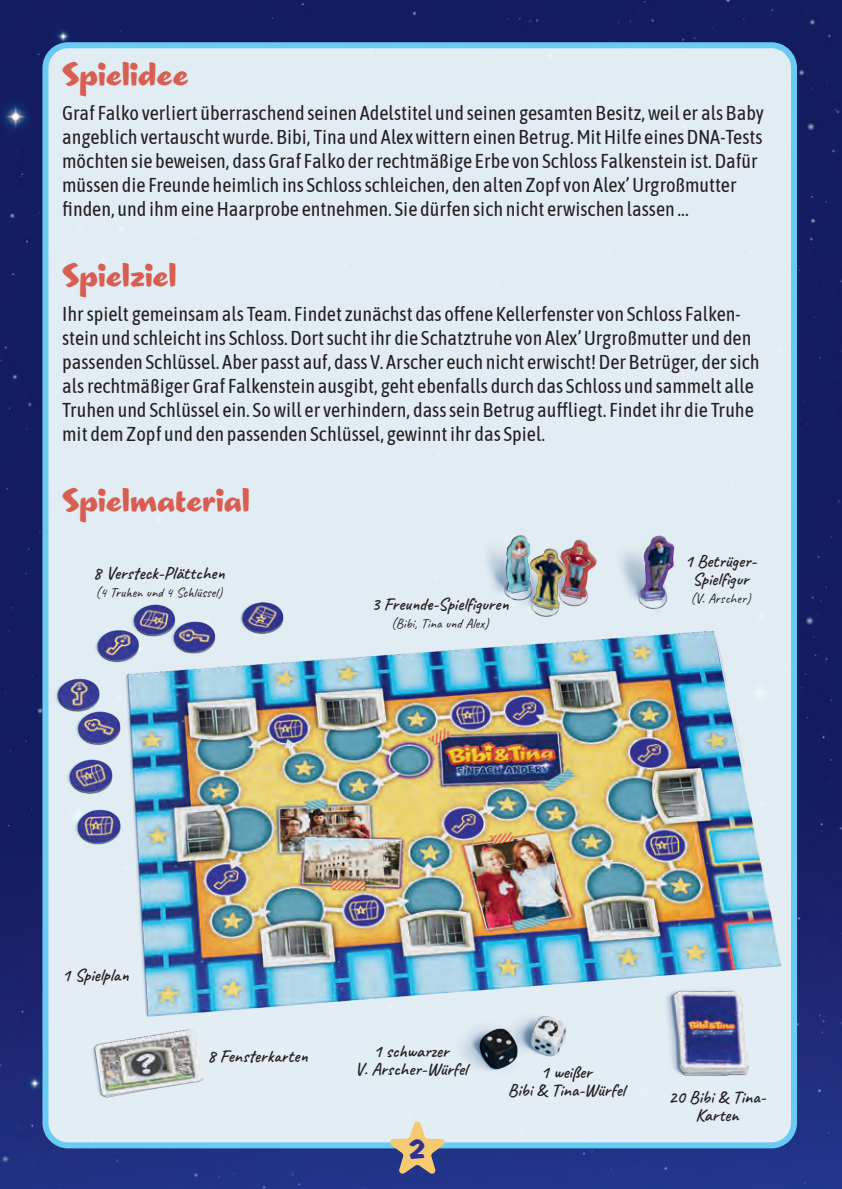
<style>
.page{position:relative;width:842px;height:1189px;background:#fff}
.page>*{position:absolute;margin:0;border:0;box-sizing:border-box;transform-origin:0 0}
.t1{font:34px "Las Vegas Castaway";color:#d95e52}
.t2{font:28px "Las Vegas Castaway";color:#2e3092}
.t3{font:20px/24px "Asap Condensed";color:#231f20}
.t4{font:600 18px/18px "Caveat";color:#231f20;text-align:center}
.t5{font:14px "Caveat";color:#231f20}
</style>
<div class="page">
<img style="left:0;top:0;width:842px;height:1189px">
<div style="left:45px;top:45px;width:749px;height:1100px;background:#e2ecf3;border-radius:23px"></div>
<div style="left:42px;top:42px;width:755px;height:1106px;border:6px solid #69cbf3;border-radius:23px"></div>
<svg style="left:389px;top:1130px;width:57px;height:45px;background:#ac9f8e"></svg>
<img style="left:46px;top:500px;width:752px;height:630px">
<img style="left:485px;top:519px;width:132px;height:112px">
<img style="left:663px;top:982px;width:85px;height:94px">
<img style="left:92px;top:1029px;width:112px;height:68px">
<img style="left:614px;top:527px;width:61px;height:88px">
<h1 class="t1" style="left:62px;top:53px;width:128px">Spielidee</h1>
<p class="t3" style="left:62px;top:100px;width:703px">Graf Falko verliert überraschend seinen Adelstitel und seinen gesamten Besitz, weil er als Baby angeblich vertauscht wurde. Bibi, Tina und Alex wittern einen Betrug. Mit Hilfe eines DNA-Tests möchten sie beweisen, dass Graf Falko der rechtmäßige Erbe von Schloss Falkenstein ist. Dafür müssen die Freunde heimlich ins Schloss schleichen, den alten Zopf von Alex’ Urgroßmutter finden, und ihm eine Haarprobe entnehmen. Sie dürfen sich nicht erwischen lassen ...</p>
<h1 class="t1" style="left:62px;top:254px;width:116px">Spielziel</h1>
<p class="t3" style="left:62px;top:301px;width:699px">Ihr spielt gemeinsam als Team. Findet zunächst das offene Kellerfenster von Schloss Falken&shy;stein und schleicht ins Schloss. Dort sucht ihr die Schatztruhe von Alex’ Urgroßmutter und den passenden Schlüssel. Aber passt auf, dass V. Arscher euch nicht erwischt! Der Betrüger, der sich als rechtmäßiger Graf Falkenstein ausgibt, geht ebenfalls durch das Schloss und sammelt alle Truhen und Schlüssel ein. So will er verhindern, dass sein Betrug auffliegt. Findet ihr die Truhe mit dem Zopf und den passenden Schlüssel, gewinnt ihr das Spiel.</p>
<h1 class="t1" style="left:62px;top:479px;width:189px">Spielmaterial</h1>
<p class="t4" style="left:93px;top:564px;width:133px">8 Versteck-Plättchen</p>
<p class="t5" style="left:95px;top:584px;width:128px">(4 Truhen und 4 Schlüssel)</p>
<p class="t4" style="left:371px;top:595px;width:139px">3 Freunde-Spielfiguren</p>
<p class="t5" style="left:391px;top:614px;width:99px">(Bibi, Tina und Alex)</p>
<p class="t4" style="left:684px;top:552px;width:74px">1 Betrüger-<br>Spielfigur</p>
<p class="t5" style="left:690px;top:590px;width:62px">(V. Arscher)</p>
<p class="t4" style="left:62px;top:966px;width:68px">1 Spielplan</p>
<p class="t4" style="left:207px;top:1047px;width:102px">8 Fensterkarten</p>
<p class="t4" style="left:355px;top:1041px;width:114px">1 schwarzer<br>V. Arscher-Würfel</p>
<h2 class="t2" style="left:409px;top:1131px;width:18px">2</h2>
<p class="t4" style="left:508px;top:1063px;width:118px">1 weißer<br>Bibi &amp; Tina-Würfel</p>
<p class="t4" style="left:668px;top:1088px;width:99px">20 Bibi &amp; Tina-<br>Karten</p>
</div>
